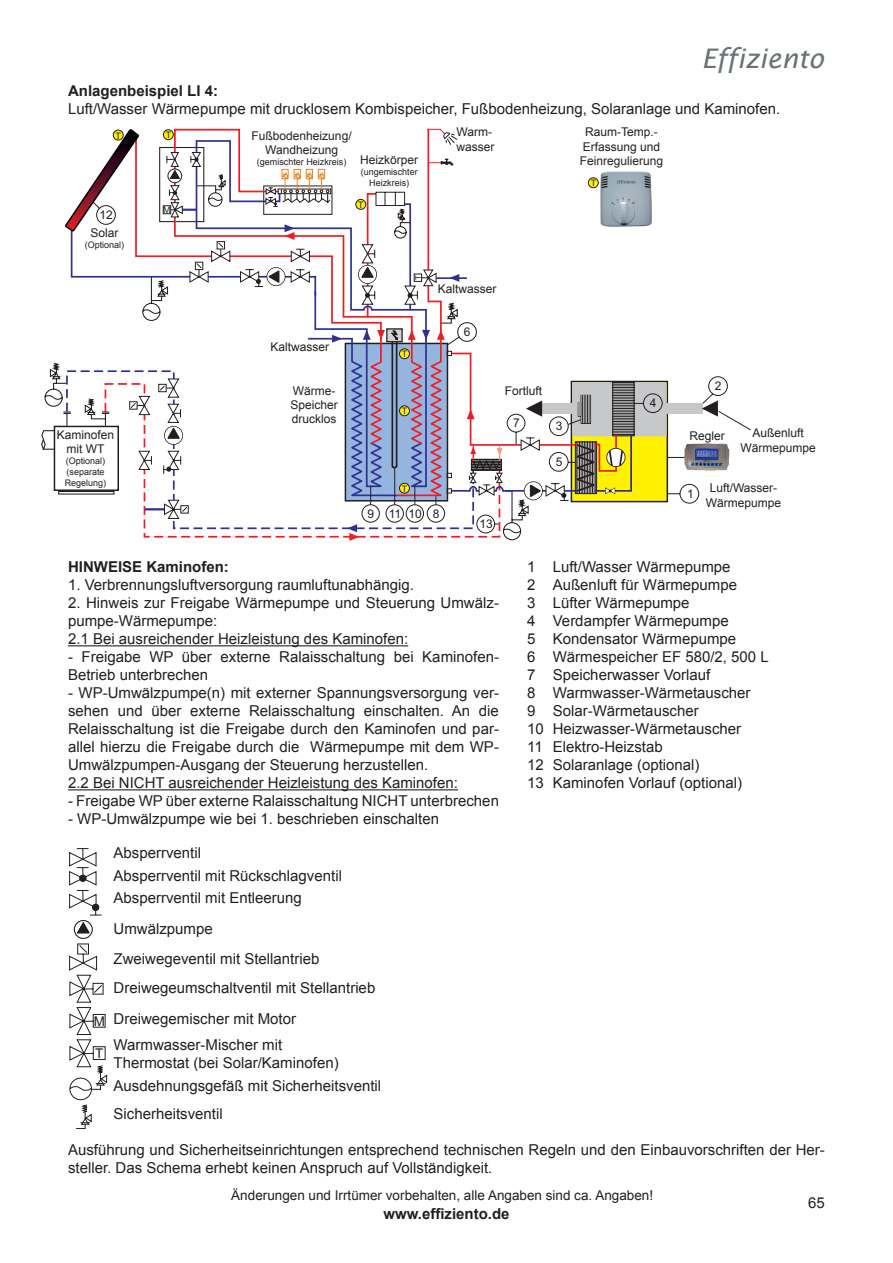
<style>
.page{position:relative;width:893px;height:1263px;background:#fff}
.page>*{position:absolute;margin:0;border:0;box-sizing:border-box;transform-origin:0 0}
.t1{font:italic 27px "Lucida Sans";color:#697374}
.Inhalt{font:15px/18px "Arial";color:#231f20}
.Inhalt-2{font:700 15px "Arial";color:#231f20}
.t2{font:13.5px "Arial";color:#231f20}
.Inhalt-3{font:12px "Arial";color:#231f20}
.Inhalt-4{font:9px "Arial";color:#231f20}
.t3{font:7.5px "Arial";color:#000002}
</style>
<div class="page">
<svg style="left:41px;top:128px;width:710px;height:413px"></svg>
<hr style="left:68px;top:645px;width:340px;height:1px;background:#231f20">
<hr style="left:68px;top:789px;width:390px;height:1px;background:#231f20">
<div style="left:74px;top:920px;width:19px;height:19px;border:1px solid #231f20;border-radius:50%"></div>
<svg style="left:69px;top:848px;width:33px;height:86px"></svg>
<div style="left:80px;top:875px;width:6px;height:7px;border:1px solid #231f20;border-radius:50%"></div>
<svg style="left:69px;top:943px;width:38px;height:186px"></svg>
<h1 class="t1" style="left:702px;top:43px;width:124px">Effiziento</h1>
<p class="Inhalt-2" style="left:68px;top:80px;width:152px">Anlagenbeispiel LI 4:</p>
<p class="Inhalt" style="left:68px;top:100px;width:714px">Luft/Wasser Wärmepumpe mit drucklosem Kombispeicher, Fußbodenheizung, Solaranlage und Kaminofen.</p>
<p class="Inhalt-4" style="left:116px;top:130px;width:7px">T</p>
<p class="Inhalt-4" style="left:166px;top:130px;width:7px">T</p>
<p class="Inhalt-3" style="left:99px;top:208px;width:15px">12</p>
<p class="Inhalt-3" style="left:90px;top:225px;width:30px">Solar</p>
<p class="Inhalt-4" style="left:85px;top:239px;width:41px">(Optional)</p>
<p class="Inhalt-4" style="left:163px;top:205px;width:9px">M</p>
<p class="Inhalt-3" style="left:57px;top:427px;width:59px">Kaminofen</p>
<p class="Inhalt-3" style="left:67px;top:441px;width:39px">mit WT</p>
<p class="Inhalt-4" style="left:66px;top:455px;width:41px">(Optional)</p>
<p class="Inhalt-4" style="left:67px;top:466px;width:40px">(separate</p>
<p class="Inhalt-4" style="left:65px;top:476px;width:43px">Regelung)</p>
<p class="Inhalt-3" style="left:252px;top:127px;width:102px">Fußbodenheizung/</p>
<p class="Inhalt-3" style="left:265px;top:141px;width:74px">Wandheizung</p>
<p class="Inhalt-4" style="left:257px;top:155px;width:91px">(gemischter Heizkreis)</p>
<p class="Inhalt-3" style="left:360px;top:151px;width:60px">Heizkörper</p>
<p class="Inhalt-4" style="left:361px;top:165px;width:59px">(ungemischter</p>
<p class="Inhalt-4" style="left:369px;top:176px;width:41px">Heizkreis)</p>
<p class="Inhalt-4" style="left:358px;top:200px;width:7px">T</p>
<p class="Inhalt-3" style="left:457px;top:124px;width:37px">Warm-</p>
<p class="Inhalt-3" style="left:457px;top:138px;width:40px">wasser</p>
<p class="Inhalt-3" style="left:585px;top:124px;width:74px">Raum-Temp.-</p>
<p class="Inhalt-3" style="left:583px;top:138px;width:79px">Erfassung und</p>
<p class="Inhalt-3" style="left:580px;top:153px;width:85px">Feinregulierung</p>
<p class="Inhalt-4" style="left:591px;top:178px;width:7px">T</p>
<p class="Inhalt-3" style="left:270px;top:339px;width:60px">Kaltwasser</p>
<p class="Inhalt-3" style="left:293px;top:382px;width:44px">Wärme-</p>
<p class="Inhalt-3" style="left:291px;top:397px;width:49px">Speicher</p>
<p class="Inhalt-3" style="left:292px;top:411px;width:46px">drucklos</p>
<p class="t3" style="left:414px;top:280px;width:6px;rotate:-90deg">T</p>
<p class="Inhalt-4" style="left:402px;top:349px;width:7px">T</p>
<p class="Inhalt-4" style="left:402px;top:406px;width:7px">T</p>
<p class="Inhalt-3" style="left:438px;top:281px;width:60px">Kaltwasser</p>
<p class="Inhalt-3" style="left:464px;top:325px;width:8px">6</p>
<p class="Inhalt-3" style="left:505px;top:382px;width:39px">Fortluft</p>
<p class="Inhalt-3" style="left:513px;top:416px;width:8px">7</p>
<p class="Inhalt-4" style="left:402px;top:483px;width:7px">T</p>
<p class="Inhalt-3" style="left:368px;top:506px;width:73px">9 1110 8</p>
<p class="Inhalt-3" style="left:479px;top:517px;width:15px">13</p>
<p class="Inhalt-3" style="left:556px;top:419px;width:8px">3</p>
<p class="Inhalt-3" style="left:556px;top:455px;width:8px">5</p>
<p class="Inhalt-3" style="left:650px;top:396px;width:8px">4</p>
<p class="Inhalt-3" style="left:715px;top:379px;width:8px">2</p>
<p class="Inhalt-3" style="left:689px;top:427px;width:37px">Regler</p>
<p class="Inhalt-3" style="left:752px;top:425px;width:53px">Außenluft</p>
<p class="Inhalt-3" style="left:740px;top:439px;width:77px">Wärmepumpe</p>
<p class="Inhalt-3" style="left:687px;top:487px;width:8px">1</p>
<p class="Inhalt-3" style="left:710px;top:480px;width:69px">Luft/Wasser-</p>
<p class="Inhalt-3" style="left:706px;top:494px;width:77px">Wärmepumpe</p>
<p class="Inhalt-2" style="left:68px;top:556px;width:162px">HINWEISE Kaminofen:</p>
<p class="Inhalt" style="left:68px;top:576px;width:348px">1. Verbrennungsluftversorgung raumluftunabhängig.</p>
<p class="Inhalt" style="left:68px;top:594px;width:432px">2. Hinweis zur Freigabe Wärmepumpe und Steuerung Umwälz&shy;pumpe-Wärmepumpe:</p>
<p class="Inhalt" style="left:68px;top:630px;width:342px">2.1 Bei ausreichender Heizleistung des Kaminofen:</p>
<p class="Inhalt" style="left:68px;top:648px;width:432px">- Freigabe WP über externe Ralaisschaltung bei Kaminofen-<br>Betrieb unterbrechen</p>
<p class="Inhalt" style="left:68px;top:684px;width:432px;text-align:justify">- WP-Umwälzpumpe(n) mit externer Spannungsversorgung ver&shy;sehen und über externe Relaisschaltung einschalten. An die Relaisschaltung ist die Freigabe durch den Kaminofen und par&shy;allel hierzu die Freigabe durch die Wärmepumpe mit dem WP-Umwälzpumpen-Ausgang der Steuerung herzustellen.</p>
<p class="Inhalt" style="left:68px;top:774px;width:391px">2.2 Bei NICHT ausreichender Heizleistung des Kaminofen:</p>
<p class="Inhalt" style="left:68px;top:792px;width:432px">- Freigabe WP über externe Ralaisschaltung NICHT unterbrechen</p>
<p class="Inhalt" style="left:68px;top:810px;width:372px">- WP-Umwälzpumpe wie bei 1. beschrieben einschalten</p>
<p class="t2" style="left:94px;top:1013px;width:13px">M</p>
<p class="t2" style="left:95px;top:1045px;width:10px">T</p>
<p class="Inhalt" style="left:114px;top:844px;width:89px">Absperrventil</p>
<p class="Inhalt" style="left:114px;top:866px;width:230px">Absperrventil mit Rückschlagventil</p>
<p class="Inhalt" style="left:114px;top:888px;width:190px">Absperrventil mit Entleerung</p>
<p class="Inhalt" style="left:114px;top:919px;width:101px">Umwälzpumpe</p>
<p class="Inhalt" style="left:114px;top:950px;width:207px">Zweiwegeventil mit Stellantrieb</p>
<p class="Inhalt" style="left:114px;top:979px;width:263px">Dreiwegeumschaltventil mit Stellantrieb</p>
<p class="Inhalt" style="left:114px;top:1009px;width:184px">Dreiwegemischer mit Motor</p>
<p class="Inhalt" style="left:114px;top:1036px;width:170px">Warmwasser-Mischer mit</p>
<p class="Inhalt" style="left:114px;top:1054px;width:227px">Thermostat (bei Solar/Kaminofen)</p>
<p class="Inhalt" style="left:114px;top:1076px;width:269px">Ausdehnungsgefäß mit Sicherheitsventil</p>
<p class="Inhalt" style="left:114px;top:1105px;width:111px">Sicherheitsventil</p>
<p class="Inhalt" style="left:527px;top:558px;width:205px">1 Luft/Wasser Wärmepumpe</p>
<p class="Inhalt" style="left:527px;top:576px;width:211px">2 Außenluft für Wärmepumpe</p>
<p class="Inhalt" style="left:527px;top:594px;width:164px">3 Lüfter Wärmepumpe</p>
<p class="Inhalt" style="left:527px;top:612px;width:203px">4 Verdampfer Wärmepumpe</p>
<p class="Inhalt" style="left:527px;top:630px;width:210px">5 Kondensator Wärmepumpe</p>
<p class="Inhalt" style="left:527px;top:648px;width:243px">6 Wärmespeicher EF 580/2, 500 L</p>
<p class="Inhalt" style="left:527px;top:666px;width:185px">7 Speicherwasser Vorlauf</p>
<p class="Inhalt" style="left:527px;top:684px;width:225px">8 Warmwasser-Wärmetauscher</p>
<p class="Inhalt" style="left:527px;top:702px;width:173px">9 Solar-Wärmetauscher</p>
<p class="Inhalt" style="left:527px;top:720px;width:215px">10 Heizwasser-Wärmetauscher</p>
<p class="Inhalt" style="left:527px;top:738px;width:137px">11 Elektro-Heizstab</p>
<p class="Inhalt" style="left:527px;top:756px;width:174px">12 Solaranlage (optional)</p>
<p class="Inhalt" style="left:527px;top:774px;width:216px">13 Kaminofen Vorlauf (optional)</p>
<p class="Inhalt" style="left:68px;top:1140px;width:758px">Ausführung und Sicherheitseinrichtungen entsprechend technischen Regeln und den Einbauvorschriften der Her&shy;steller. Das Schema erhebt keinen Anspruch auf Vollständigkeit.</p>
<p class="t2" style="left:231px;top:1186px;width:423px">Änderungen und Irrtümer vorbehalten, alle Angaben sind ca. Angaben!</p>
<p class="Inhalt" style="left:808px;top:1193px;width:18px">65</p>
<p class="Inhalt-2" style="left:383px;top:1203px;width:128px">www.effiziento.de</p>
</div>
